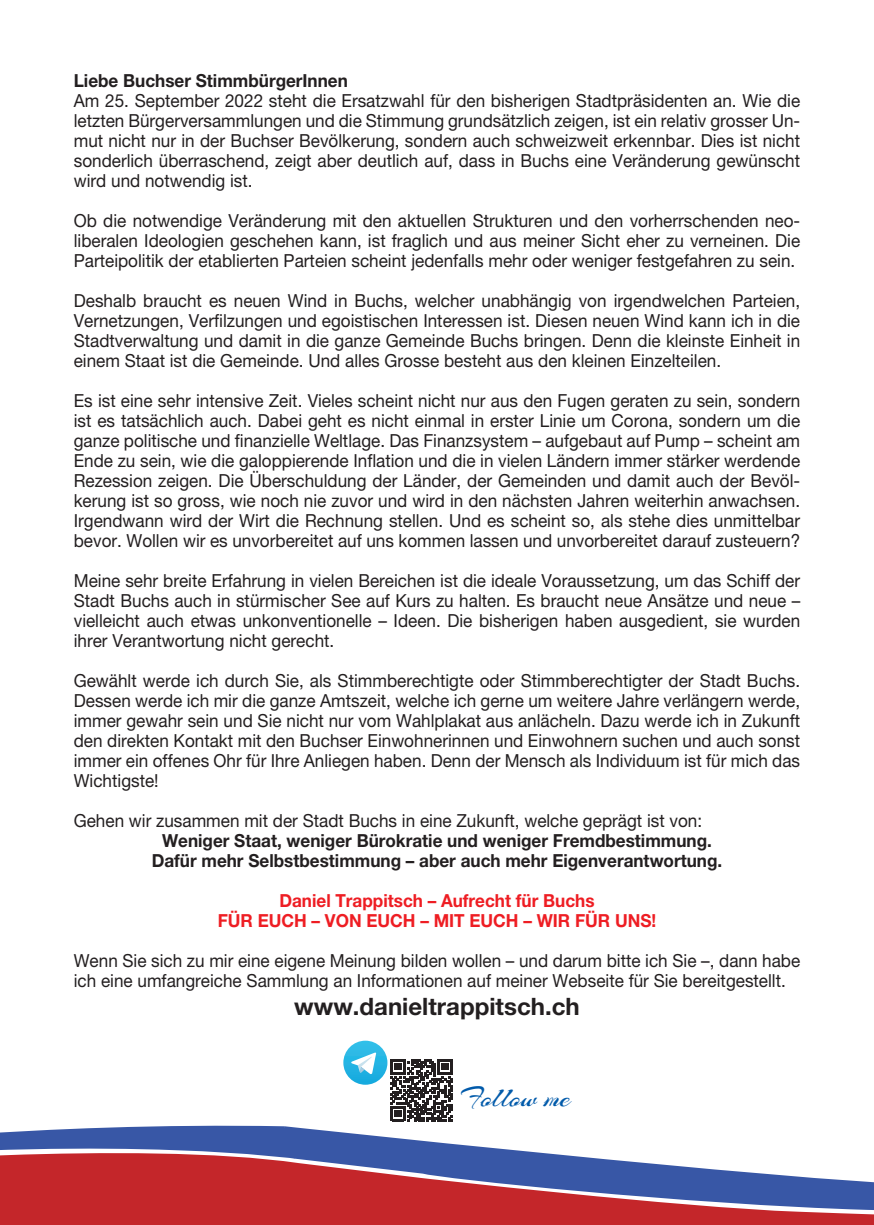
<style>
.page{position:relative;width:874px;height:1225px;background:#fff}
.page>*{position:absolute;margin:0;border:0;box-sizing:border-box;transform-origin:0 0}
.t1{font:30px "Arizonia";color:#015aaa}
.t2{font:700 24px "Helvetica Neue LT Pro";color:#231f20}
.t3{font:18px/20px "Helvetica Neue LT Pro";color:#231f20;text-align:justify;scale:.95 1}
.t4{font:700 18px/20px "Helvetica Neue LT Pro";color:#231f20;text-align:center;scale:.95 1}
.t5{font:700 18px/20px "Helvetica Neue LT Pro";color:#ee1d23;text-align:center;scale:.95 1}
</style>
<div class="page">
<div style="left:0;top:1159px;width:873px;height:66px;background:#c4262a"></div>
<svg style="left:0;top:1125px;width:277px;height:34px"></svg>
<svg style="left:277px;top:1126px;width:596px;height:89px"></svg>
<svg style="left:390px;top:1059px;width:62px;height:62px"></svg>
<svg style="left:343px;top:1040px;width:44px;height:44px"></svg>
<svg style="left:351px;top:1052px;width:25px;height:22px"></svg>
<p class="t4" style="left:74px;top:70px;width:290px">Liebe Buchser StimmbürgerInnen</p>
<p class="t3" style="left:74px;top:90px;width:765px">Am 25. September 2022 steht die Ersatzwahl für den bisherigen Stadtpräsidenten an. Wie die letzten Bürgerversammlungen und die Stimmung grundsätzlich zeigen, ist ein relativ grosser Un&shy;mut nicht nur in der Buchser Bevölkerung, sondern auch schweizweit erkennbar. Dies ist nicht sonderlich überraschend, zeigt aber deutlich auf, dass in Buchs eine Veränderung gewünscht wird und notwendig ist.</p>
<p class="t3" style="left:74px;top:210px;width:765px">Ob die notwendige Veränderung mit den aktuellen Strukturen und den vorherrschenden neo&shy;liberalen Ideologien geschehen kann, ist fraglich und aus meiner Sicht eher zu verneinen. Die Parteipolitik der etablierten Parteien scheint jedenfalls mehr oder weniger festgefahren zu sein.</p>
<p class="t3" style="left:74px;top:290px;width:765px">Deshalb braucht es neuen Wind in Buchs, welcher unabhängig von irgendwelchen Parteien, Vernetzungen, Verfilzungen und egoistischen Interessen ist. Diesen neuen Wind kann ich in die Stadtverwaltung und damit in die ganze Gemeinde Buchs bringen. Denn die kleinste Einheit in einem Staat ist die Gemeinde. Und alles Grosse besteht aus den kleinen Einzelteilen.</p>
<p class="t3" style="left:74px;top:390px;width:765px">Es ist eine sehr intensive Zeit. Vieles scheint nicht nur aus den Fugen geraten zu sein, sondern ist es tatsächlich auch. Dabei geht es nicht einmal in erster Linie um Corona, sondern um die ganze politische und finanzielle Weltlage. Das Finanzsystem – aufgebaut auf Pump – scheint am Ende zu sein, wie die galoppierende Inflation und die in vielen Ländern immer stärker werdende Rezession zeigen. Die Überschuldung der Länder, der Gemeinden und damit auch der Bevöl&shy;kerung ist so gross, wie noch nie zuvor und wird in den nächsten Jahren weiterhin anwachsen.<br>Irgendwann wird der Wirt die Rechnung stellen. Und es scheint so, als stehe dies unmittelbar bevor. Wollen wir es unvorbereitet auf uns kommen lassen und unvorbereitet darauf zusteuern?</p>
<p class="t3" style="left:74px;top:570px;width:765px">Meine sehr breite Erfahrung in vielen Bereichen ist die ideale Voraussetzung, um das Schiff der Stadt Buchs auch in stürmischer See auf Kurs zu halten. Es braucht neue Ansätze und neue – vielleicht auch etwas unkonventionelle – Ideen. Die bisherigen haben ausgedient, sie wurden ihrer Verantwortung nicht gerecht.</p>
<p class="t3" style="left:74px;top:670px;width:765px">Gewählt werde ich durch Sie, als Stimmberechtigte oder Stimmberechtigter der Stadt Buchs.<br>Dessen werde ich mir die ganze Amtszeit, welche ich gerne um weitere Jahre verlängern werde, immer gewahr sein und Sie nicht nur vom Wahlplakat aus anlächeln. Dazu werde ich in Zukunft den direkten Kontakt mit den Buchser Einwohnerinnen und Einwohnern suchen und auch sonst immer ein offenes Ohr für Ihre Anliegen haben. Denn der Mensch als Individuum ist für mich das Wichtigste!</p>
<p class="t3" style="left:74px;top:810px;width:662px">Gehen wir zusammen mit der Stadt Buchs in eine Zukunft, welche geprägt ist von:</p>
<p class="t4" style="left:152px;top:830px;width:601px">Weniger Staat, weniger Bürokratie und weniger Fremdbestimmung.<br>Dafür mehr Selbstbestimmung – aber auch mehr Eigenverantwortung.</p>
<p class="t5" style="left:218px;top:890px;width:463px">Daniel Trappitsch – Aufrecht für Buchs<br>FÜR EUCH – VON EUCH – MIT EUCH – WIR FÜR UNS!</p>
<p class="t3" style="left:74px;top:950px;width:765px">Wenn Sie sich zu mir eine eigene Meinung bilden wollen – und darum bitte ich Sie –, dann habe ich eine umfangreiche Sammlung an Informationen auf meiner Webseite für Sie bereitgestellt.</p>
<h2 class="t2" style="left:294px;top:991px;width:287px">www.danieltrappitsch.ch</h2>
<h1 class="t1" style="left:461px;top:1079px;width:111px">Follow me</h1>
</div>
